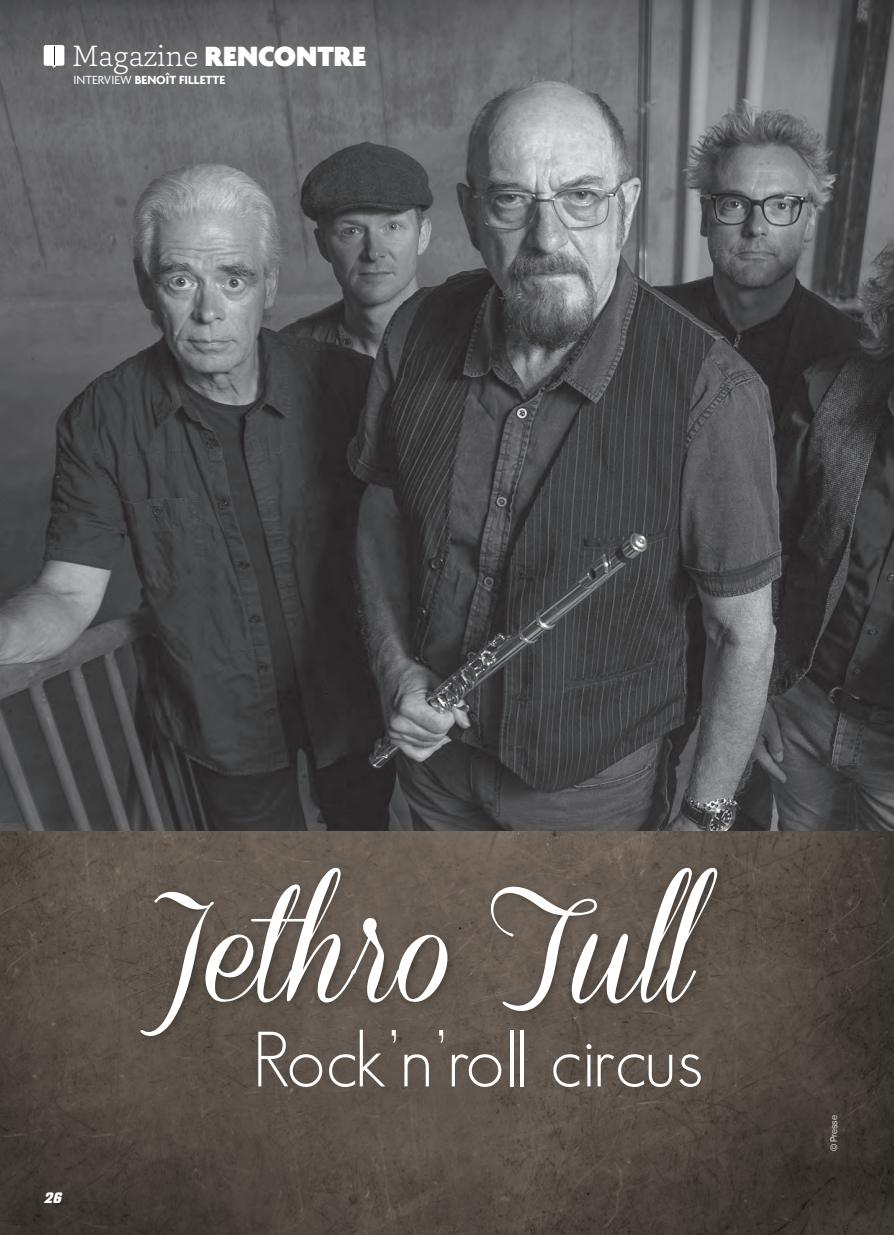
<style>
.page{position:relative;width:894px;height:1235px;background:#fff}
.page>*{position:absolute;margin:0;border:0;box-sizing:border-box;transform-origin:0 0}
.t1{font:300 76.5px "Geosans";letter-spacing:-.035em;color:#fff}
.t2{font:900 30px "Agenda";color:#fff}
.t3{font:italic 700 15px "City";color:#fff}
.t4{font:700 12.75px "Agenda";color:#fff}
.t5{font:300 9px "Helvetica";letter-spacing:-.015em;color:#fff}
.s1{font-family:"Capita";font-weight:200}
.s2{font-weight:400}
</style>
<div class="page">
<img style="left:0;top:830px;width:894px;height:404px">
<img style="left:0;top:0;width:894px;height:830px">
<svg style="left:44px;top:45px;width:20px;height:23px"></svg>
<img style="left:135px;top:861px;width:592px;height:185px">
<svg style="left:140px;top:867px;width:577px;height:169px;background:#7a716a"></svg>
<p class="t2" style="left:72px;top:37px;width:295px"><span class="s1">Magazine</span> RENCONTRE</p>
<p class="t4" style="left:73px;top:72px;width:153px"><span class="s2">INTERVIEW</span> BENOÎT FILLETTE</p>
<p class="t3" style="left:44px;top:1189px;width:19px">26</p>
<p class="t1" style="left:252px;top:1017px;width:451px">Rock’n’roll circus</p>
<p class="t5" style="left:828px;top:1151px;width:38px;rotate:-90deg">© Presse</p>
</div>
